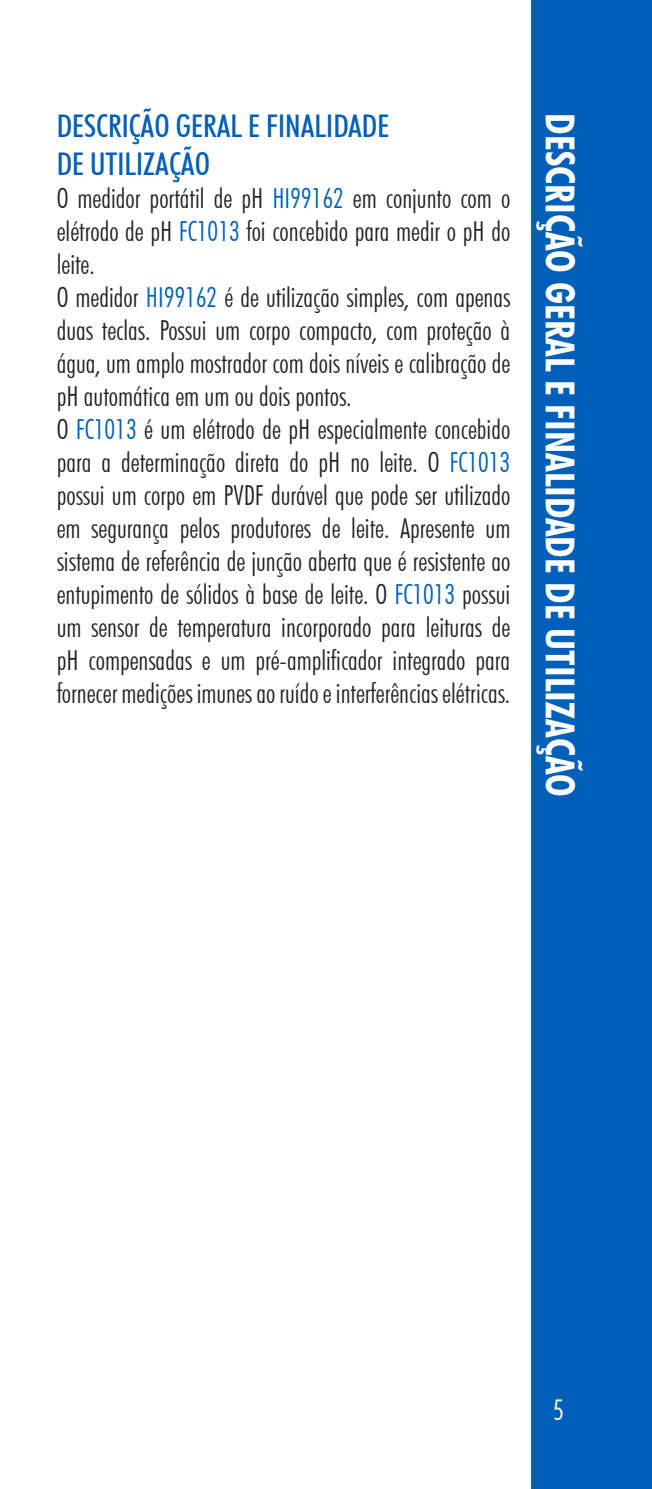
<style>
.page{position:relative;width:652px;height:1489px;background:#fff}
.page>*{position:absolute;margin:0;border:0;box-sizing:border-box;transform-origin:0 0}
.t1{font:700 condensed 40px "Futura BT";color:#fff}
.Title1{font:500 condensed 31.25px "Futura BT";color:#005fb9}
.t2{font:300 condensed 28.5px "Futura BT";color:#fff}
.t3{font:300 condensed 27.5px/33px "Futura BT";color:#231f20;text-align:justify}
.s1{color:#005fb9}
</style>
<div class="page">
<div style="left:531px;top:0;width:121px;height:1488px;background:#005fb9"></div>
<p class="Title1" style="left:57px;top:107px;width:334px">DESCRIÇÃO GERAL E FINALIDADE</p>
<p class="Title1" style="left:57px;top:145px;width:155px">DE UTILIZAÇÃO</p>
<p class="t3" style="left:57px;top:181px;width:455px">O medidor portátil de pH <span class="s1">HI99162</span> em conjunto com o elétrodo de pH <span class="s1">FC1013</span> foi concebido para medir o pH do leite.</p>
<p class="t3" style="left:57px;top:280px;width:455px">O medidor <span class="s1">HI99162</span> é de utilização simples, com apenas duas teclas. Possui um corpo compacto, com proteção à água, um amplo mostrador com dois níveis e calibração de pH automática em um ou dois pontos.</p>
<p class="t3" style="left:57px;top:412px;width:455px">O <span class="s1">FC1013</span> é um elétrodo de pH especialmente concebido para a determinação direta do pH no leite. O <span class="s1">FC1013 </span>possui um corpo em PVDF durável que pode ser utilizado em segurança pelos produtores de leite. Apresente um sistema de referência de junção aberta que é resistente ao entupimento de sólidos à base de leite. O <span class="s1">FC1013</span> possui um sensor de temperatura incorporado para leituras de pH compensadas e um pré-amplificador integrado para fornecer medições imunes ao ruído e interferências elétricas.</p>
<p class="t1" style="left:584px;top:113px;width:685px;rotate:90deg">DESCRIÇÃO GERAL E FINALIDADE DE UTILIZAÇÃO</p>
<p class="t2" style="left:553px;top:1392px;width:13px">5</p>
</div>
